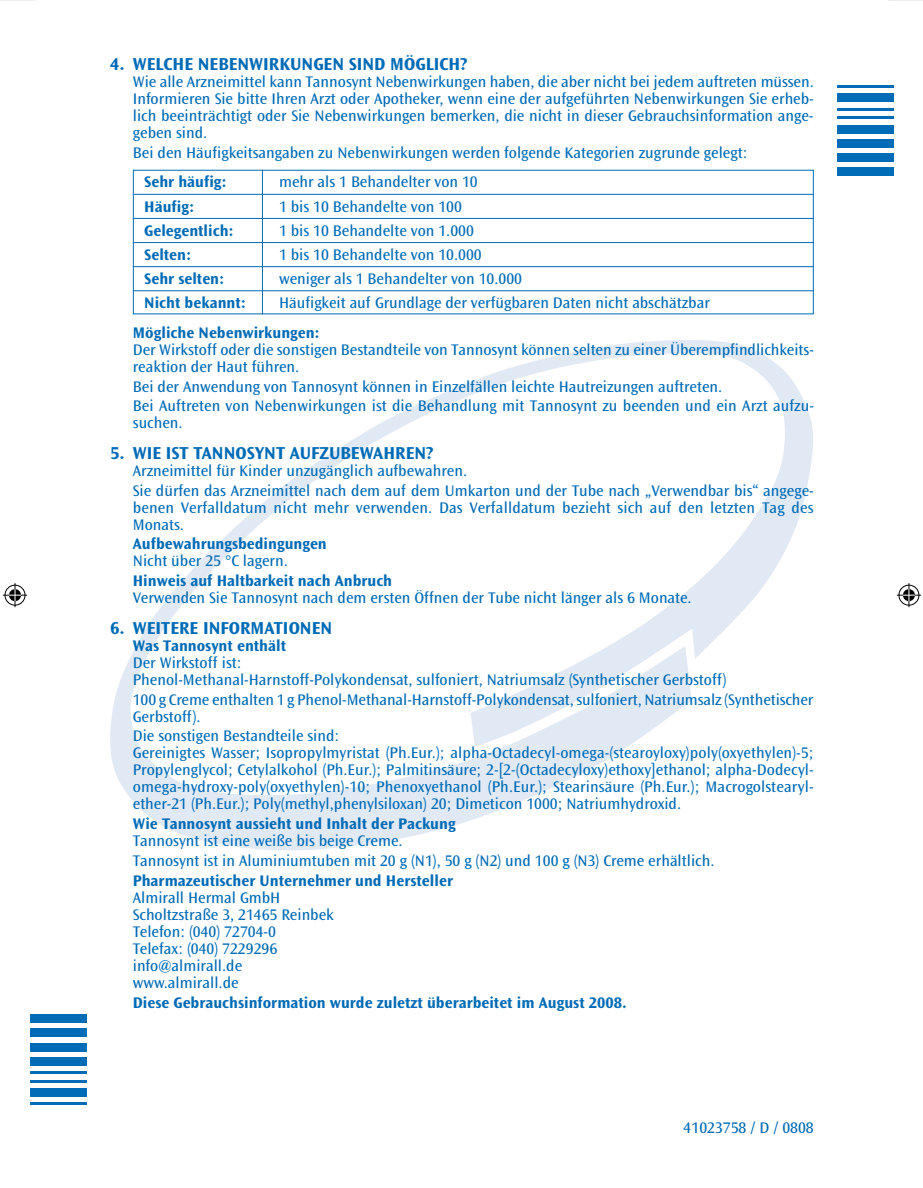
<style>
.page{position:relative;width:923px;height:1188px;background:#fff}
.page>*{position:absolute;margin:0;border:0;box-sizing:border-box;transform-origin:0 0}
.t1{font:71px "PL Laetus Normal";color:#006bb6}
.t2{font:700 18px "Ocean Sans";color:#006bb6}
.t3{font:16px/17px "Ocean Sans";color:#006bb6}
.t4{font:700 16px "Ocean Sans";color:#006bb6}
</style>
<div class="page">
<svg style="left:110px;top:340px;width:702px;height:510px"></svg>
<hr style="left:133px;top:194px;width:680px;height:1px;background:#006bb6">
<hr style="left:262px;top:170px;width:1px;height:144px;background:#006bb6">
<hr style="left:133px;top:218px;width:680px;height:1px;background:#006bb6">
<hr style="left:133px;top:242px;width:680px;height:1px;background:#006bb6">
<hr style="left:133px;top:266px;width:680px;height:1px;background:#006bb6">
<hr style="left:133px;top:290px;width:680px;height:1px;background:#006bb6">
<hr style="left:0;top:0;width:36px;height:1px;background:#000">
<hr style="left:887px;top:0;width:35px;height:1px;background:#000">
<hr style="left:0;top:1187px;width:36px;height:1px;background:#000">
<hr style="left:887px;top:1187px;width:35px;height:1px;background:#000">
<svg style="left:3px;top:583px;width:24px;height:24px"></svg>
<svg style="left:896px;top:583px;width:24px;height:24px"></svg>
<h1 class="t1" style="left:21px;top:1104px;width:98px;rotate:-90deg">13113333</h1>
<p class="t2" style="left:110px;top:54px;width:359px">4. WELCHE NEBENWIRKUNGEN SIND MÖGLICH?</p>
<p class="t3" style="left:133px;top:73px;width:682px;text-align:justify">Wie alle Arzneimittel kann Tannosynt Nebenwirkungen haben, die aber nicht bei jedem auftreten müssen.<br>Informieren Sie bitte Ihren Arzt oder Apotheker, wenn eine der aufgeführten Nebenwirkungen Sie erheb&shy;lich beeinträchtigt oder Sie Nebenwirkungen bemerken, die nicht in dieser Gebrauchsinformation ange&shy;geben sind.</p>
<p class="t3" style="left:133px;top:144px;width:616px">Bei den Häufigkeitsangaben zu Nebenwirkungen werden folgende Kategorien zugrunde gelegt:</p>
<p class="t4" style="left:144px;top:173px;width:84px">Sehr häufig:</p>
<p class="t3" style="left:279px;top:174px;width:200px">mehr als 1 Behandelter von 10</p>
<p class="t4" style="left:144px;top:197px;width:51px">Häufig:</p>
<p class="t3" style="left:279px;top:198px;width:184px">1 bis 10 Behandelte von 100</p>
<p class="t4" style="left:144px;top:221px;width:91px">Gelegentlich:</p>
<p class="t3" style="left:279px;top:222px;width:196px">1 bis 10 Behandelte von 1.000</p>
<p class="t4" style="left:144px;top:245px;width:49px">Selten:</p>
<p class="t3" style="left:279px;top:246px;width:204px">1 bis 10 Behandelte von 10.000</p>
<p class="t4" style="left:144px;top:269px;width:82px">Sehr selten:</p>
<p class="t3" style="left:279px;top:270px;width:244px">weniger als 1 Behandelter von 10.000</p>
<p class="t4" style="left:144px;top:294px;width:103px">Nicht bekannt:</p>
<p class="t3" style="left:279px;top:294px;width:432px">Häufigkeit auf Grundlage der verfügbaren Daten nicht abschätzbar</p>
<p class="t4" style="left:133px;top:323px;width:188px">Mögliche Nebenwirkungen:</p>
<p class="t3" style="left:133px;top:341px;width:681px">Der Wirkstoff oder die sonstigen Bestandteile von Tannosynt können selten zu einer Überempfindlichkeits&shy;reaktion der Haut führen.</p>
<p class="t3" style="left:133px;top:376px;width:681px;line-height:19.8px">Bei der Anwendung von Tannosynt können in Einzelfällen leichte Hautreizungen auftreten.<br>Bei Auftreten von Nebenwirkungen ist die Behandlung mit Tannosynt zu beenden und ein Arzt aufzu-</p>
<p class="t3" style="left:133px;top:415px;width:51px">suchen.</p>
<p class="t2" style="left:110px;top:443px;width:325px">5. WIE IST TANNOSYNT AUFZUBEWAHREN?</p>
<p class="t3" style="left:133px;top:461px;width:681px;line-height:19.8px">Arzneimittel für Kinder unzugänglich aufbewahren.<br>Sie dürfen das Arzneimittel nach dem auf dem Umkarton und der Tube nach „Verwendbar bis“ angege-</p>
<p class="t3" style="left:133px;top:499px;width:681px">benen Verfalldatum nicht mehr verwenden. Das Verfalldatum bezieht sich auf den letzten Tag des<br>Monats.</p>
<p class="t4" style="left:133px;top:535px;width:195px">Aufbewahrungsbedingungen</p>
<p class="t3" style="left:133px;top:553px;width:156px">Nicht über 25 °C lagern.</p>
<p class="t4" style="left:133px;top:572px;width:261px">Hinweis auf Haltbarkeit nach Anbruch</p>
<p class="t3" style="left:133px;top:589px;width:560px">Verwenden Sie Tannosynt nach dem ersten Öffnen der Tube nicht länger als 6 Monate.</p>
<p class="t2" style="left:110px;top:617px;width:223px">6. WEITERE INFORMATIONEN</p>
<p class="t4" style="left:133px;top:636px;width:155px">Was Tannosynt enthält</p>
<p class="t3" style="left:133px;top:654px;width:595px">Der Wirkstoff ist:<br>Phenol-Methanal-Harnstoff-Polykondensat, sulfoniert, Natriumsalz (Synthetischer Gerbstoff)</p>
<p class="t3" style="left:133px;top:691px;width:682px">100 g Creme enthalten 1 g Phenol-Methanal-Harnstoff-Polykondensat, sulfoniert, Natriumsalz (Synthetischer<br>Gerbstoff).</p>
<p class="t3" style="left:133px;top:727px;width:682px">Die sonstigen Bestandteile sind:<br>Gereinigtes Wasser; Isopropylmyristat (Ph.Eur.); alpha-Octadecyl-omega-(stearoyloxy)poly(oxyethylen)-5; Propylenglycol; Cetylalkohol (Ph.Eur.); Palmitinsäure; 2-[2-(Octadecyloxy)ethoxy]ethanol; alpha-Dodecyl&shy;omega-hydroxy-poly(oxyethylen)-10; Phenoxyethanol (Ph.Eur.); Stearinsäure (Ph.Eur.); Macrogolstearyl&shy;ether-21 (Ph.Eur.); Poly(methyl,phenylsiloxan) 20; Dimeticon 1000; Natriumhydroxid.</p>
<p class="t4" style="left:133px;top:815px;width:324px">Wie Tannosynt aussieht und Inhalt der Packung</p>
<p class="t3" style="left:133px;top:831px;width:583px;line-height:19.8px">Tannosynt ist eine weiße bis beige Creme.<br>Tannosynt ist in Aluminiumtuben mit 20 g (N1), 50 g (N2) und 100 g (N3) Creme erhältlich.</p>
<p class="t4" style="left:133px;top:871px;width:321px">Pharmazeutischer Unternehmer und Hersteller</p>
<p class="t3" style="left:133px;top:889px;width:202px">Almirall Hermal GmbH<br>Scholtzstraße 3, 21465 Reinbek<br>Telefon: (040) 72704-0<br>Telefax: (040) 7229296 info@almirall.de www.almirall.de</p>
<p class="t4" style="left:133px;top:993px;width:495px">Diese Gebrauchsinformation wurde zuletzt überarbeitet im August 2008.</p>
<p class="t3" style="left:683px;top:1119px;width:132px">41023758 / D / 0808</p>
<h1 class="t1" style="left:902px;top:85px;width:98px;rotate:90deg">13113333</h1>
</div>
